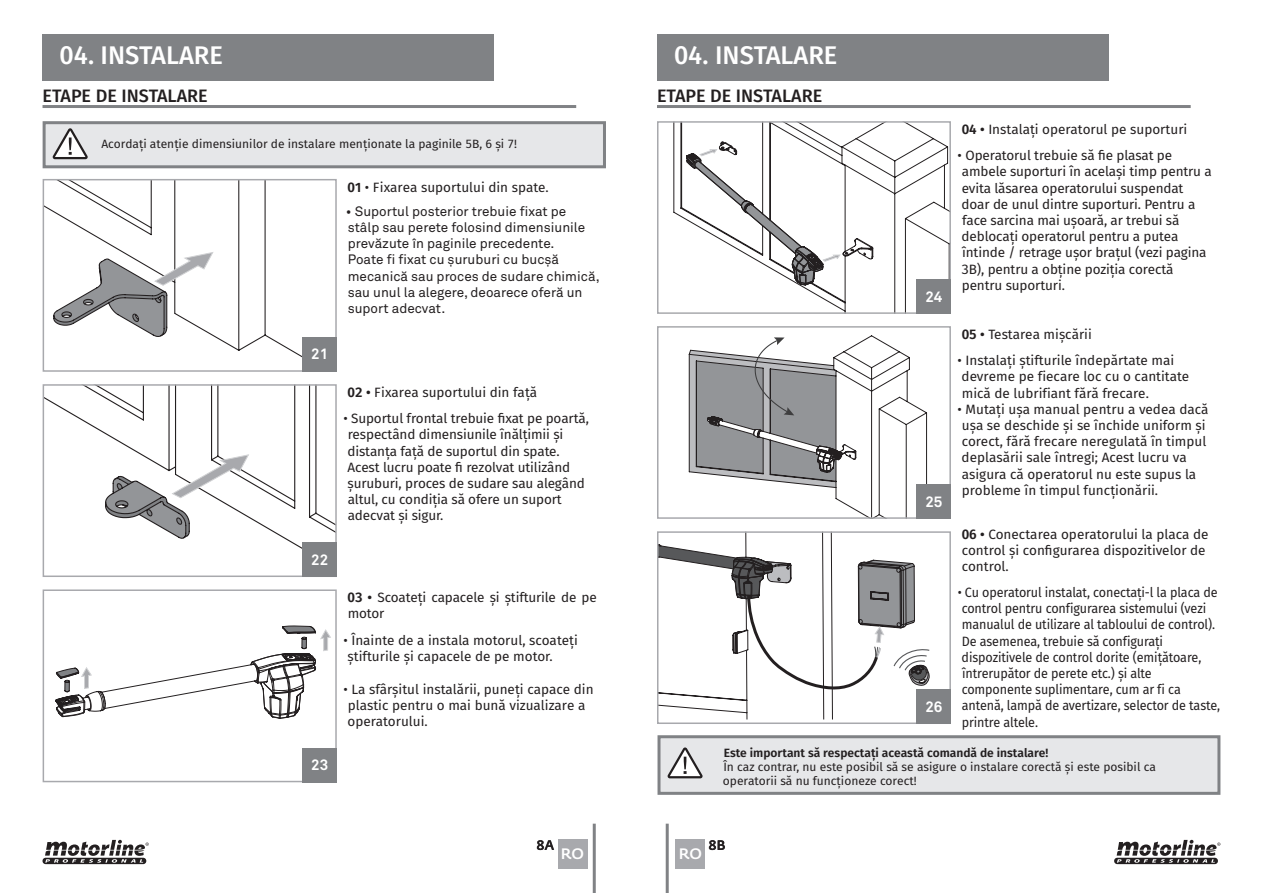
<style>
.page{position:relative;width:1263px;height:893px;background:#fff}
.page>*{position:absolute;margin:0;border:0;box-sizing:border-box;transform-origin:0 0}
.t1{font:500 25.5px "Fira Sans";color:#fff}
.t2{font:500 18px "Fira Sans";color:#231f20}
.t3{font:700 15px "Akkurat Pro";color:#fff}
.t4{font:500 15px "Fedra Sans Std";color:#fff}
.t5{font:13.5px/16.2px "Fira Sans";letter-spacing:-.01em;color:#231f20}
.t6{font:13.5px/16.2px "Fira Sans";letter-spacing:-.01em;color:#231f20;scale:.93 1}
.t7{font:13.5px/16.2px "Akkurat Pro";color:#231f20}
.t8{font:500 13.5px "Fedra Sans Std";color:#231f20}
.t9{font:12px/14.4px "Fira Sans";color:#231f20}
.t10{font:600 12px "Fira Sans";color:#231f20}
.s1{font-weight:600}
</style>
<div class="page">
<div style="left:657px;top:34px;width:451px;height:46px;background:#808285"></div>
<div style="left:43px;top:34px;width:451px;height:46px;background:#808285"></div>
<hr style="left:657px;top:105px;width:534px;height:3px;background:#808285">
<hr style="left:43px;top:105px;width:533px;height:3px;background:#808285">
<hr style="left:593px;top:824px;width:3px;height:69px;background:#808285">
<hr style="left:666px;top:824px;width:3px;height:69px;background:#808285">
<div style="left:675px;top:839px;width:30px;height:30px;background:#a8a9ad"></div>
<div style="left:558px;top:839px;width:29px;height:30px;background:#a8a9ad"></div>
<div style="left:43px;top:121px;width:563px;height:47px;background:#e6e7e9;border:3px solid #808285"></div>
<svg style="left:53px;top:128px;width:35px;height:31px"></svg>
<svg style="left:46px;top:182px;width:256px;height:176px"></svg>
<svg style="left:53px;top:252px;width:160px;height:86px"></svg>
<svg style="left:46px;top:387px;width:288px;height:162px"></svg>
<svg style="left:104px;top:454px;width:145px;height:85px"></svg>
<svg style="left:56px;top:626px;width:275px;height:93px"></svg>
<svg style="left:673px;top:124px;width:275px;height:187px"></svg>
<svg style="left:686px;top:142px;width:154px;height:143px"></svg>
<svg style="left:689px;top:335px;width:238px;height:181px"></svg>
<svg style="left:660px;top:534px;width:286px;height:185px"></svg>
<svg style="left:660px;top:544px;width:270px;height:148px"></svg>
<div style="left:657px;top:735px;width:563px;height:60px;background:#e6e7e9;border:3px solid #808285"></div>
<svg style="left:667px;top:747px;width:36px;height:31px"></svg>
<div style="left:43px;top:179px;width:294px;height:193px;border:2px solid #a8a9ad"></div>
<div style="left:657px;top:121px;width:294px;height:193px;border:2px solid #a8a9ad"></div>
<div style="left:657px;top:326px;width:294px;height:193px;border:2px solid #a8a9ad"></div>
<div style="left:657px;top:531px;width:294px;height:193px;border:2px solid #a8a9ad"></div>
<div style="left:43px;top:384px;width:294px;height:193px;border:2px solid #a8a9ad"></div>
<div style="left:43px;top:589px;width:294px;height:193px;border:2px solid #a8a9ad"></div>
<div style="left:302px;top:337px;width:35px;height:35px;background:#808285"></div>
<div style="left:302px;top:543px;width:35px;height:34px;background:#808285"></div>
<div style="left:302px;top:748px;width:35px;height:34px;background:#808285"></div>
<div style="left:916px;top:690px;width:35px;height:34px;background:#808285"></div>
<div style="left:916px;top:484px;width:35px;height:35px;background:#808285"></div>
<div style="left:916px;top:279px;width:35px;height:35px;background:#808285"></div>
<svg style="left:537px;top:840px;width:17px;height:10px"></svg>
<svg style="left:709px;top:840px;width:16px;height:10px"></svg>
<svg style="left:1114px;top:840px;width:106px;height:24px"></svg>
<svg style="left:43px;top:840px;width:106px;height:24px"></svg>
<h1 class="t1" style="left:60px;top:35px;width:165px">04. INSTALARE</h1>
<h1 class="t1" style="left:674px;top:35px;width:165px">04. INSTALARE</h1>
<h2 class="t2" style="left:43px;top:81px;width:167px">ETAPE DE INSTALARE</h2>
<h2 class="t2" style="left:657px;top:81px;width:167px">ETAPE DE INSTALARE</h2>
<p class="t9" style="left:101px;top:137px;width:417px">Acordați atenție dimensiunilor de instalare menționate la paginile 5B, 6 și 7!</p>
<p class="t5" style="left:348px;top:179px;width:203px"><span class="s1">01</span> • Fixarea suportului din spate.</p>
<p class="t3" style="left:311px;top:345px;width:19px">21</p>
<p class="t3" style="left:311px;top:550px;width:19px">22</p>
<p class="t7" style="left:346px;top:203px;width:255px">• Suportul posterior trebuie fixat pe stâlp sau perete folosind dimensiunile prevăzute în paginile precedente.<br>Poate fi fixat cu șuruburi cu bucșă mecanică sau proces de sudare chimică, sau unul la alegere, deoarece oferă un suport adecvat.</p>
<p class="t5" style="left:348px;top:384px;width:191px"><span class="s1">02 •</span> Fixarea suportului din față</p>
<p class="t5" style="left:347px;top:410px;width:243px;text-indent:-4px">• Suportul frontal trebuie fixat pe poartă, respectând dimensiunile înălțimii și distanța față de suportul din spate.<br>Acest lucru poate fi rezolvat utilizând șuruburi, proces de sudare sau alegând altul, cu condiția să ofere un suport adecvat și sigur.</p>
<p class="t5" style="left:348px;top:589px;width:251px"><span class="s1">03 •</span> Scoateți capacele și știfturile de pe motor</p>
<p class="t5" style="left:348px;top:632px;width:232px;text-indent:-4px">• Înainte de a instala motorul, scoateți știfturile și capacele de pe motor.</p>
<p class="t5" style="left:348px;top:680px;width:247px;text-indent:-4px">• La sfârșitul instalării, puneți capace din plastic pentru o mai bună vizualizare a operatorului.</p>
<p class="t3" style="left:925px;top:287px;width:19px">24</p>
<p class="t3" style="left:925px;top:492px;width:19px">25</p>
<p class="t3" style="left:925px;top:697px;width:19px">26</p>
<p class="t5" style="left:962px;top:121px;width:227px"><span class="s1">04 •</span> Instalați operatorul pe suporturi</p>
<p class="t5" style="left:957px;top:147px;width:256px">• Operatorul trebuie să fie plasat pe ambele suporturi în același timp pentru a evita lăsarea operatorului suspendat<br>doar de unul dintre suporturi. Pentru a face sarcina mai ușoară, ar trebui să deblocați operatorul pentru a putea întinde / retrage ușor brațul (vezi pagina 3B), pentru a obține poziția corectă pentru suporturi.</p>
<p class="t5" style="left:962px;top:326px;width:132px"><span class="s1">05 •</span> Testarea mișcării</p>
<p class="t5" style="left:962px;top:352px;width:229px;text-indent:-4px">• Instalați știfturile îndepărtate mai devreme pe fiecare loc cu o cantitate mică de lubrifiant fără frecare.</p>
<p class="t5" style="left:962px;top:401px;width:248px;text-indent:-4px">• Mutați ușa manual pentru a vedea dacă ușa se deschide și se închide uniform și corect, fără frecare neregulată în timpul deplasării sale întregi; Acest lucru va asigura că operatorul nu este supus la probleme în timpul funcționării.</p>
<p class="t5" style="left:962px;top:526px;width:248px"><span class="s1">06 •</span> Conectarea operatorului la placa de control și configurarea dispozitivelor de control.</p>
<p class="t6" style="left:958px;top:584px;width:284px">• Cu operatorul instalat, conectați-l la placa de control pentru configurarea sistemului (vezi manualul de utilizare al tabloului de control).<br>De asemenea, trebuie să configurați dispozitivele de control dorite (emițătoare, întrerupător de perete etc.) și alte componente suplimentare, cum ar fi ca antenă, lampă de avertizare, selector de taste, printre altele.</p>
<p class="t3" style="left:311px;top:755px;width:19px">23</p>
<p class="t10" style="left:724px;top:743px;width:326px">Este important să respectați această comandă de instalare!</p>
<p class="t9" style="left:723px;top:759px;width:435px">În caz contrar, nu este posibil să se asigure o instalare corectă și este posibil ca operatorii să nu funcționeze corect!</p>
<p class="t8" style="left:536px;top:837px;width:10px">9</p>
<p class="t8" style="left:708px;top:837px;width:10px">9</p>
<p class="t8" style="left:536px;top:837px;width:19px">8A</p>
<p class="t8" style="left:708px;top:837px;width:19px">8B</p>
<p class="t4" style="left:561px;top:845px;width:25px">RO</p>
<p class="t4" style="left:679px;top:845px;width:25px">RO</p>
</div>
